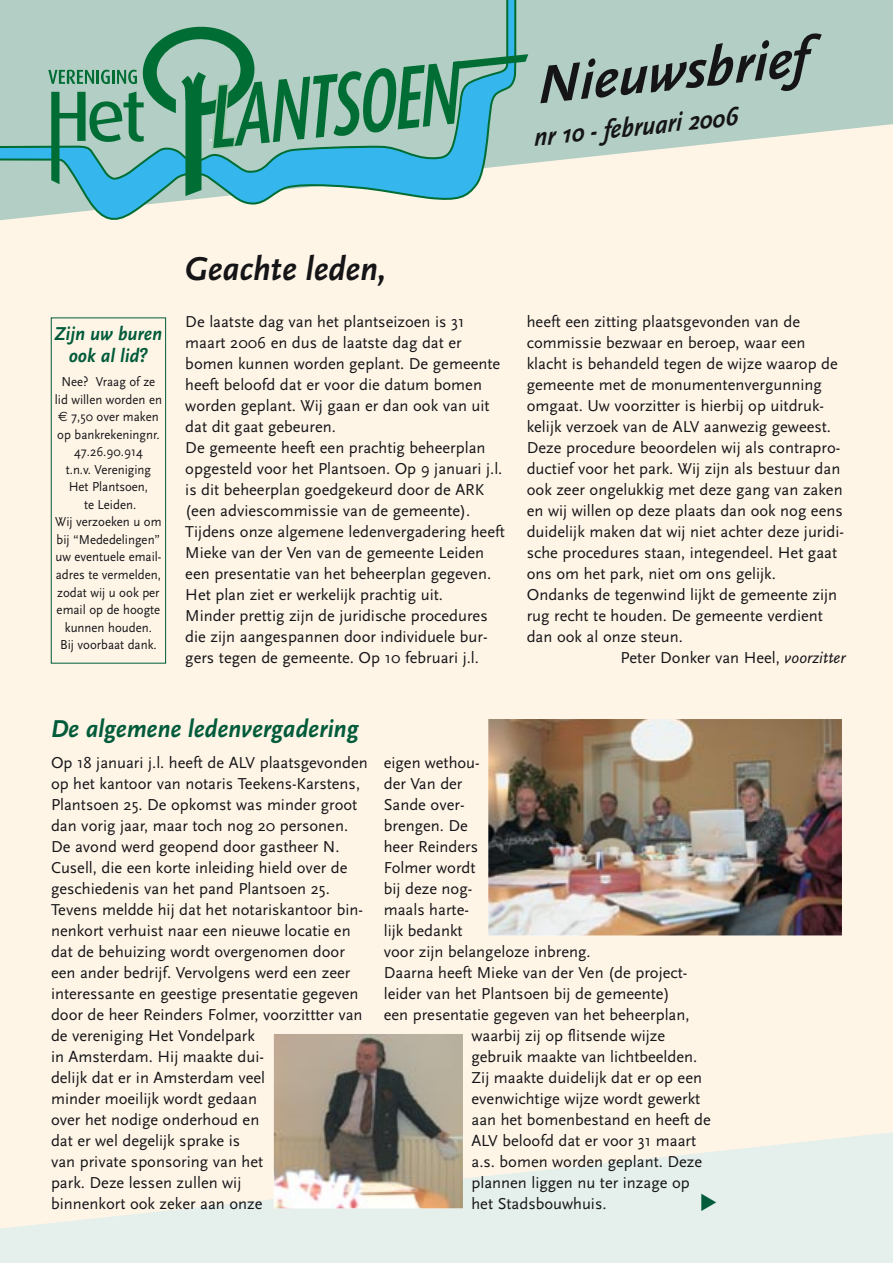
<style>
.page{position:relative;width:893px;height:1263px;background:#fff5e7}
.page>*{position:absolute;margin:0;border:0;box-sizing:border-box;transform-origin:0 0}
.t1{font:italic 700 55.5px "Scala Sans";color:#151518}
.t2{font:italic 700 34.5px "Scala Sans";color:#151518;scale:.95 1}
.t3{font:italic 700 27px "Scala Sans";color:#151518;scale:.9 1}
.t4{font:italic 700 25.5px "Scala Sans";color:#005b3a;scale:.95 1}
.t5{font:italic 700 19.5px/22.5px "Scala Sans";color:#005b3a;text-align:center;scale:.95 1}
.t6{font:16.5px/21px "Scala Sans";color:#151518}
.t7{font:13.5px "Scala Sans";color:#151518;scale:.95 1}
.s1{font-style:italic}
</style>
<div class="page">
<svg style="left:0;top:1131px;width:893px;height:132px;fill:#e5efeb"></svg>
<svg style="left:0;top:0;width:893px;height:221px;fill:#b3cec4"></svg>
<svg style="left:0;top:0;width:518px;height:220px"></svg>
<div style="left:0;top:0;width:509px;height:183px;background:#b3cec4"></div>
<svg style="left:48px;top:25px;width:480px;height:171px;background:#76b5ae"></svg>
<div style="left:51px;top:318px;width:115px;height:345px;border:1px solid #005b3a"></div>
<img style="left:488px;top:719px;width:354px;height:216px">
<img style="left:274px;top:1034px;width:189px;height:174px">
<svg style="left:701px;top:1194px;width:15px;height:17px"></svg>
<h1 class="t1" style="left:532px;top:56px;width:273px;rotate:-6deg">Nieuwsbrief</h1>
<h3 class="t3" style="left:531px;top:123px;width:229px;rotate:-6deg">nr 10 - februari 2006</h3>
<p class="t5" style="left:55px;top:323px;width:115px">Zijn uw buren ook al lid?</p>
<p class="t7" style="left:62px;top:374px;width:100px">Nee? Vraag of ze</p>
<p class="t7" style="left:55px;top:392px;width:114px">lid willen worden en</p>
<p class="t7" style="left:71px;top:409px;width:94px">7,50 over maken</p>
<p class="t7" style="left:57px;top:427px;width:109px">op bankrekeningnr.</p>
<p class="t7" style="left:74px;top:444px;width:74px">47.26.90.914</p>
<p class="t7" style="left:66px;top:462px;width:91px">t.n.v. Vereniging</p>
<p class="t7" style="left:69px;top:479px;width:85px">Het Plantsoen,</p>
<p class="t7" style="left:84px;top:497px;width:56px">te Leiden.</p>
<p class="t7" style="left:55px;top:515px;width:113px">Wij verzoeken u om</p>
<p class="t7" style="left:57px;top:532px;width:111px">bij “Mededelingen”</p>
<p class="t7" style="left:55px;top:550px;width:113px">uw eventuele email-</p>
<p class="t7" style="left:56px;top:567px;width:112px">adres te vermelden,</p>
<p class="t7" style="left:57px;top:585px;width:109px">zodat wij u ook per</p>
<p class="t7" style="left:57px;top:602px;width:110px">email op de hoogte</p>
<p class="t7" style="left:65px;top:620px;width:93px">kunnen houden.</p>
<p class="t7" style="left:60px;top:637px;width:103px">Bij voorbaat dank.</p>
<h2 class="t2" style="left:185px;top:251px;width:213px">Geachte leden,</h2>
<p class="t6" style="left:185px;top:311px;width:321px">De laatste dag van het plantseizoen is 31 maart 2006 en dus de laatste dag dat er bomen kunnen worden geplant. De gemeente heeft beloofd dat er voor die datum bomen worden geplant. Wij gaan er dan ook van uit dat dit gaat gebeuren.<br>De gemeente heeft een prachtig beheerplan opgesteld voor het Plantsoen. Op 9 januari j.l. is dit beheerplan goedgekeurd door de ARK (een adviescommissie van de gemeente).<br>Tijdens onze algemene ledenvergadering heeft Mieke van der Ven van de gemeente Leiden een presentatie van het beheerplan gegeven.<br>Het plan ziet er werkelijk prachtig uit.<br>Minder prettig zijn de juridische procedures die zijn aangespannen door individuele bur&shy;gers tegen de gemeente. Op 10 februari j.l.</p>
<p class="t6" style="left:527px;top:311px;width:275px">heeft een zitting plaatsgevonden van de</p>
<p class="t6" style="left:527px;top:332px;width:280px">commissie bezwaar en beroep, waar een</p>
<p class="t6" style="left:527px;top:353px;width:313px">klacht is behandeld tegen de wijze waarop de</p>
<p class="t6" style="left:527px;top:374px;width:297px">gemeente met de monumentenvergunning</p>
<p class="t6" style="left:527px;top:395px;width:299px">omgaat. Uw voorzitter is hierbij op uitdruk-</p>
<p class="t6" style="left:527px;top:416px;width:306px">kelijk verzoek van de ALV aanwezig geweest.</p>
<p class="t6" style="left:527px;top:437px;width:315px">Deze procedure beoordelen wij als contrapro-</p>
<p class="t6" style="left:527px;top:458px;width:315px">ductief voor het park. Wij zijn als bestuur dan</p>
<p class="t6" style="left:527px;top:479px;width:317px">ook zeer ongelukkig met deze gang van zaken</p>
<p class="t6" style="left:527px;top:500px;width:318px">en wij willen op deze plaats dan ook nog eens</p>
<p class="t6" style="left:527px;top:521px;width:319px">duidelijk maken dat wij niet achter deze juridi-</p>
<p class="t6" style="left:527px;top:542px;width:312px">sche procedures staan, integendeel. Het gaat</p>
<p class="t6" style="left:527px;top:563px;width:251px">ons om het park, niet om ons gelijk.</p>
<p class="t6" style="left:527px;top:584px;width:312px">Ondanks de tegenwind lijkt de gemeente zijn</p>
<p class="t6" style="left:527px;top:605px;width:298px">rug recht te houden. De gemeente verdient</p>
<p class="t6" style="left:527px;top:626px;width:158px">dan ook al onze steun.</p>
<p class="t6" style="left:620px;top:647px;width:227px">Peter Donker van Heel, <span class="s1">voorzitter</span></p>
<h3 class="t4" style="left:51px;top:715px;width:325px">De algemene ledenvergadering</h3>
<p class="t6" style="left:51px;top:752px;width:318px">Op 18 januari j.l. heeft de ALV plaatsgevonden op het kantoor van notaris Teekens-Karstens, Plantsoen 25. De opkomst was minder groot dan vorig jaar, maar toch nog 20 personen.<br>De avond werd geopend door gastheer N.<br>Cusell, die een korte inleiding hield over de geschiedenis van het pand Plantsoen 25.<br>Tevens meldde hij dat het notariskantoor bin&shy;nenkort verhuist naar een nieuwe locatie en dat de behuizing wordt overgenomen door een ander bedrijf. Vervolgens werd een zeer interessante en geestige presentatie gegeven door de heer Reinders Folmer, voorzittter van de vereniging Het Vondelpark<br>in Amsterdam. Hij maakte dui-<br>delijk dat er in Amsterdam veel<br>minder moeilijk wordt gedaan<br>over het nodige onderhoud en<br>dat er wel degelijk sprake is<br>van private sponsoring van het<br>park. Deze lessen zullen wij<br>binnenkort ook zeker aan onze</p>
<p class="t6" style="left:384px;top:752px;width:98px">eigen wethou-</p>
<p class="t6" style="left:384px;top:773px;width:80px">der Van der</p>
<p class="t6" style="left:384px;top:794px;width:82px">Sande over-</p>
<p class="t6" style="left:384px;top:815px;width:86px">brengen. De</p>
<p class="t6" style="left:384px;top:836px;width:96px">heer Reinders</p>
<p class="t6" style="left:384px;top:857px;width:93px">Folmer wordt</p>
<p class="t6" style="left:384px;top:878px;width:90px">bij deze nog-</p>
<p class="t6" style="left:384px;top:899px;width:87px">maals harte-</p>
<p class="t6" style="left:384px;top:920px;width:80px">lijk bedankt</p>
<p class="t6" style="left:384px;top:941px;width:208px">voor zijn belangeloze inbreng.</p>
<p class="t6" style="left:384px;top:962px;width:305px">Daarna heeft Mieke van der Ven (de project-</p>
<p class="t6" style="left:384px;top:983px;width:287px">leider van het Plantsoen bij de gemeente)</p>
<p class="t6" style="left:384px;top:1004px;width:307px">een presentatie gegeven van het beheerplan,</p>
<p class="t6" style="left:471px;top:1025px;width:195px">waarbij zij op flitsende wijze</p>
<p class="t6" style="left:471px;top:1046px;width:227px">gebruik maakte van lichtbeelden.</p>
<p class="t6" style="left:471px;top:1067px;width:232px">Zij maakte duidelijk dat er op een</p>
<p class="t6" style="left:471px;top:1088px;width:230px">evenwichtige wijze wordt gewerkt</p>
<p class="t6" style="left:471px;top:1109px;width:241px">aan het bomenbestand en heeft de</p>
<p class="t6" style="left:471px;top:1130px;width:226px">ALV beloofd dat er voor 31 maart</p>
<p class="t6" style="left:471px;top:1151px;width:232px">a.s. bomen worden geplant. Deze</p>
<p class="t6" style="left:471px;top:1172px;width:220px">plannen liggen nu ter inzage op</p>
<p class="t6" style="left:471px;top:1193px;width:137px">het Stadsbouwhuis.</p>
</div>
